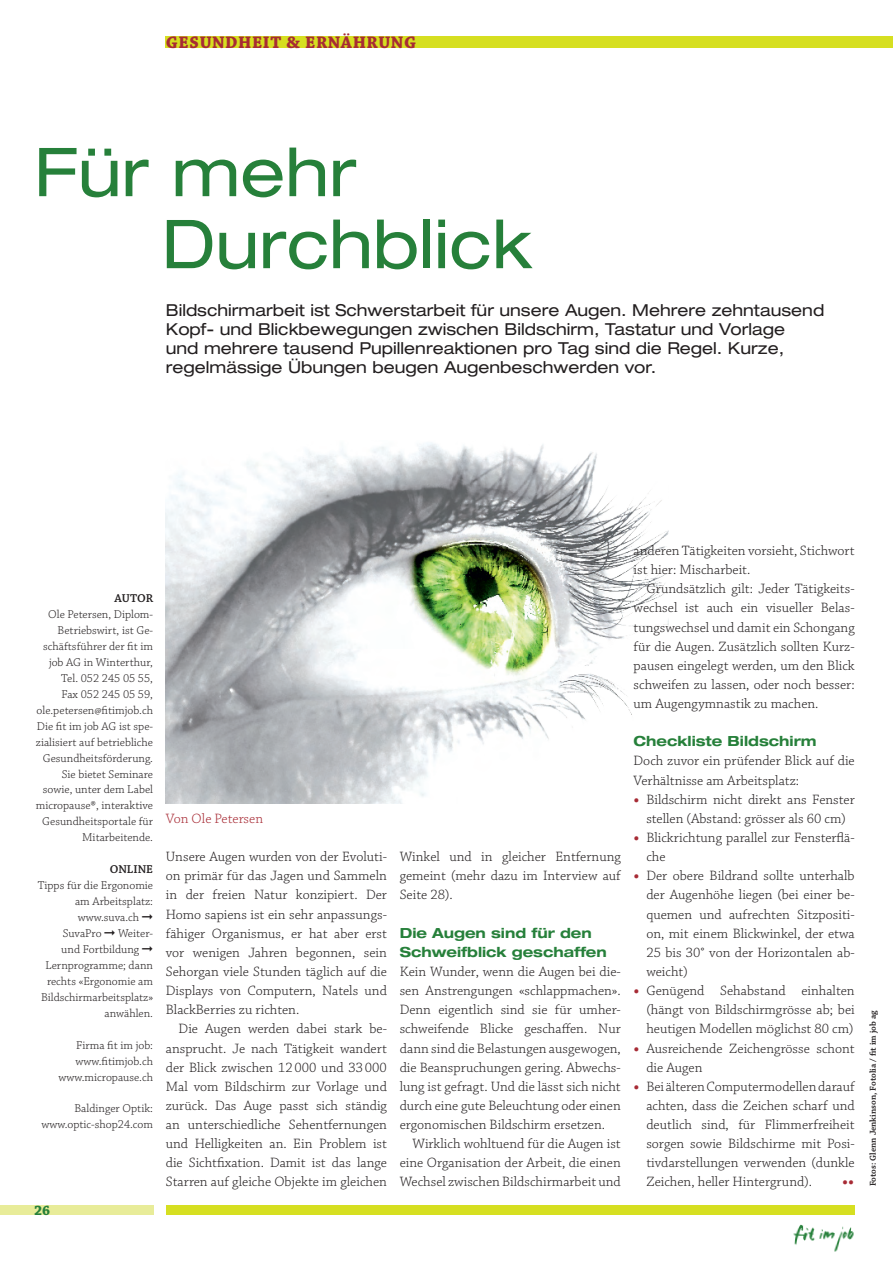
<style>
.page{position:relative;width:893px;height:1263px;background:#fff}
.page>*{position:absolute;margin:0;border:0;box-sizing:border-box;transform-origin:0 0}
.Haupttitel_version_1{font:expanded 67.5px "Helvetica Neue";color:#26803a}
.Rubrikentitel{font:700 17.7px "Chaparral Pro";letter-spacing:.03em;color:#a72b35}
.Lead_1_neu{font:expanded 16.5px/19.2px "Helvetica Neue";color:#231f20}
.Lauftext{font:300 14.25px/19.2px "Chaparral Pro";color:#231f20;text-align:justify}
.Lauftext_Rot{font:300 14.25px "Chaparral Pro";color:#a72b35}
.Pagina_links{font:700 14.25px "Chaparral Pro";color:#26803a}
.Lauftext-2{font:700 14.25px "Chaparral Pro";color:#a72b35}
.Zwischentitel{font:700 expanded 13.95px/19.2px "Helvetica Neue";color:#26803a}
.Autorenbeschrieb_lau{font:300 12px/15.9px "Chaparral Pro";color:#231f20;text-align:right}
.Autorenbeschrieb{font:600 12px "Chaparral Pro";color:#231f20}
.Bildnachweis{font:600 9px "Chaparral Pro";letter-spacing:-.015em;color:#231f20}
.s1{font-weight:700;color:#a72b35}
</style>
<div class="page">
<div style="left:0;top:1205px;width:153px;height:10px;background:#e8ec99"></div>
<img style="left:794px;top:1224px;width:60px;height:28px">
<div style="left:166px;top:36px;width:727px;height:12px;background:#d6df21"></div>
<div style="left:166px;top:1205px;width:689px;height:10px;background:#d6df21"></div>
<img style="left:166px;top:442px;width:503px;height:362px">
<p class="Rubrikentitel" style="left:166px;top:32px;width:250px">GESUNDHEIT &amp; ERNÄHRUNG</p>
<p class="Haupttitel_version_1" style="left:34px;top:131px;width:324px">Für mehr</p>
<p class="Haupttitel_version_1" style="left:162px;top:203px;width:372px">Durchblick</p>
<p class="Lead_1_neu" style="left:166px;top:300px;width:660px">Bildschirmarbeit ist Schwerstarbeit für unsere Augen. Mehrere zehntausend Kopf- und Blick-bewe-gungen zwischen Bildschirm, Tastatur und Vorlage<br>und mehrere tausend Pupillenreaktionen pro Tag sind die Regel. Kurze, regelmässige Übungen beugen Augenbeschwerden vor.</p>
<p class="Autorenbeschrieb" style="left:115px;top:591px;width:40px">AUTOR</p>
<p class="Autorenbeschrieb_lau" style="left:43px;top:607px;width:112px">Ole Petersen, Diplom-<br>Betriebswirt, ist Ge&shy;schäftsführer der fit im job AG in Winterthur,</p>
<p class="Autorenbeschrieb_lau" style="left:37px;top:671px;width:118px">Tel. 052 245 05 55,<br>Fax 052 245 05 59, ole.petersen@fitimjob.ch</p>
<p class="Autorenbeschrieb_lau" style="left:36px;top:718px;width:119px">Die fit im job AG ist spe&shy;zialisiert auf betriebliche<br>Gesundheitsförderung.<br>Sie bietet Seminare sowie, unter dem Label micropause®, interaktive<br>Gesundheitsportale für<br>Mitarbeitende.</p>
<p class="Autorenbeschrieb" style="left:110px;top:862px;width:45px">ONLINE</p>
<p class="Autorenbeschrieb_lau" style="left:38px;top:878px;width:117px">Tipps für die Ergonomie am Arbeitsplatz:</p>
<p class="Autorenbeschrieb_lau" style="left:41px;top:910px;width:114px">www.suva.ch ➞<br>SuvaPro ➞ Weiter&shy;und Fortbildung ➞<br>Lernprogramme; dann rechts «Ergonomie am<br>Bildschirmarbeitsplatz» anwählen.</p>
<p class="Autorenbeschrieb_lau" style="left:76px;top:1037px;width:78px">Firma fit im job:</p>
<p class="Autorenbeschrieb_lau" style="left:76px;top:1053px;width:79px">www.fitimjob.ch</p>
<p class="Autorenbeschrieb_lau" style="left:59px;top:1069px;width:96px">www.micropause.ch</p>
<p class="Autorenbeschrieb_lau" style="left:75px;top:1101px;width:80px">Baldinger Optik:</p>
<p class="Autorenbeschrieb_lau" style="left:41px;top:1117px;width:113px">www.optic-shop24.com</p>
<p class="Pagina_links" style="left:34px;top:1202px;width:18px">26</p>
<p class="Lauftext_Rot" style="left:166px;top:811px;width:99px">Von Ole Petersen</p>
<p class="Lauftext" style="left:166px;top:848px;width:223px">Unsere Augen wurden von der Evoluti&shy;on primär für das Jagen und Sammeln in der freien Natur konzipiert. Der Homo sapiens ist ein sehr anpassungs&shy;fähiger Organismus, er hat aber erst vor wenigen Jahren begonnen, sein Sehorgan viele Stunden täglich auf die Displays von Computern, Natels und BlackBerries zu richten.</p>
<p class="Lauftext" style="left:166px;top:1020px;width:223px;text-indent:13px">Die Augen werden dabei stark be&shy;ansprucht. Je nach Tätigkeit wandert der Blick zwischen 12000 und 33000<br>Mal vom Bildschirm zur Vorlage und zurück. Das Auge passt sich ständig an unterschiedliche Sehentfernungen und Helligkeiten an. Ein Problem ist die Sichtfixation. Damit ist das lange Starren auf gleiche Objekte im gleichen</p>
<p class="Lauftext" style="left:400px;top:848px;width:223px">Winkel und in gleicher Entfernung gemeint (mehr dazu im Interview auf Seite 28).</p>
<p class="Zwischentitel" style="left:400px;top:923px;width:209px">Die Augen sind für den<br>Schweifblick geschaffen</p>
<p class="Lauftext" style="left:400px;top:962px;width:223px">Kein Wunder, wenn die Augen bei die&shy;sen Anstrengungen «schlappmachen».<br>Denn eigentlich sind sie für umher&shy;schweifende Blicke geschaffen. Nur dann sind die Belastungen ausgewogen, die Beanspruchungen gering. Abwechs&shy;lung ist gefragt. Und die lässt sich nicht durch eine gute Beleuchtung oder einen ergonomischen Bildschirm ersetzen.</p>
<p class="Lauftext" style="left:400px;top:1135px;width:223px;text-indent:13px">Wirklich wohltuend für die Augen ist eine Organisation der Arbeit, die einen Wechsel zwischen Bildschirmarbeit und</p>
<p class="Lauftext" style="left:634px;top:541px;width:223px">anderen Tätigkeiten vorsieht, Stichwort ist hier: Mischarbeit.</p>
<p class="Lauftext" style="left:634px;top:580px;width:223px;text-indent:13px">Grundsätzlich gilt: Jeder Tätigkeits&shy;wechsel ist auch ein visueller Belas&shy;tungswechsel und damit ein Schongang für die Augen. Zusätzlich sollten Kurz&shy;pausen eingelegt werden, um den Blick schweifen zu lassen, oder noch besser: um Augengymnastik zu machen.</p>
<p class="Zwischentitel" style="left:634px;top:731px;width:185px">Checkliste Bildschirm</p>
<p class="Lauftext" style="left:634px;top:752px;width:223px">Doch zuvor ein prüfender Blick auf die<br>Verhältnisse am Arbeitsplatz:</p>
<p class="Lauftext" style="left:634px;top:790px;width:223px;text-align:center"><span class="s1">•</span> Bildschirm nicht direkt ans Fenster stellen (Abstand: grösser als 60 cm)</p>
<p class="Lauftext" style="left:646px;top:828px;width:210px;text-indent:-13px"><span class="s1">•</span> Blickrichtung parallel zur Fensterflä&shy;che</p>
<p class="Lauftext" style="left:646px;top:867px;width:210px;text-indent:-13px"><span class="s1">•</span> Der obere Bildrand sollte unterhalb der Augenhöhe liegen (bei einer be&shy;quemen und aufrechten Sitzpositi&shy;on, mit einem Blickwinkel, der etwa 25 bis 30° von der Horizontalen ab&shy;weicht)</p>
<p class="Lauftext" style="left:646px;top:981px;width:210px;text-indent:-13px"><span class="s1">•</span> Genügend Sehabstand einhalten (hängt von Bildschirmgrösse ab; bei heutigen Modellen möglichst 80 cm)</p>
<p class="Lauftext" style="left:646px;top:1039px;width:210px;text-indent:-13px"><span class="s1">•</span> Ausreichende Zeichengrösse schont die Augen</p>
<p class="Lauftext" style="left:646px;top:1077px;width:210px;text-indent:-13px"><span class="s1">•</span> Bei älteren Computermodellen darauf achten, dass die Zeichen scharf und deutlich sind, für Flimmerfreiheit sorgen sowie Bildschirme mit Posi&shy;tivdarstellungen verwenden (dunkle Zeichen, heller Hintergrund).</p>
<p class="Lauftext-2" style="left:842px;top:1173px;width:13px">••</p>
<p class="Bildnachweis" style="left:868px;top:1186px;width:177px;rotate:-90deg">FOTOS: GLENN JENKINSON, FOTOLIA / FIT IM JOB AG</p>
</div>
